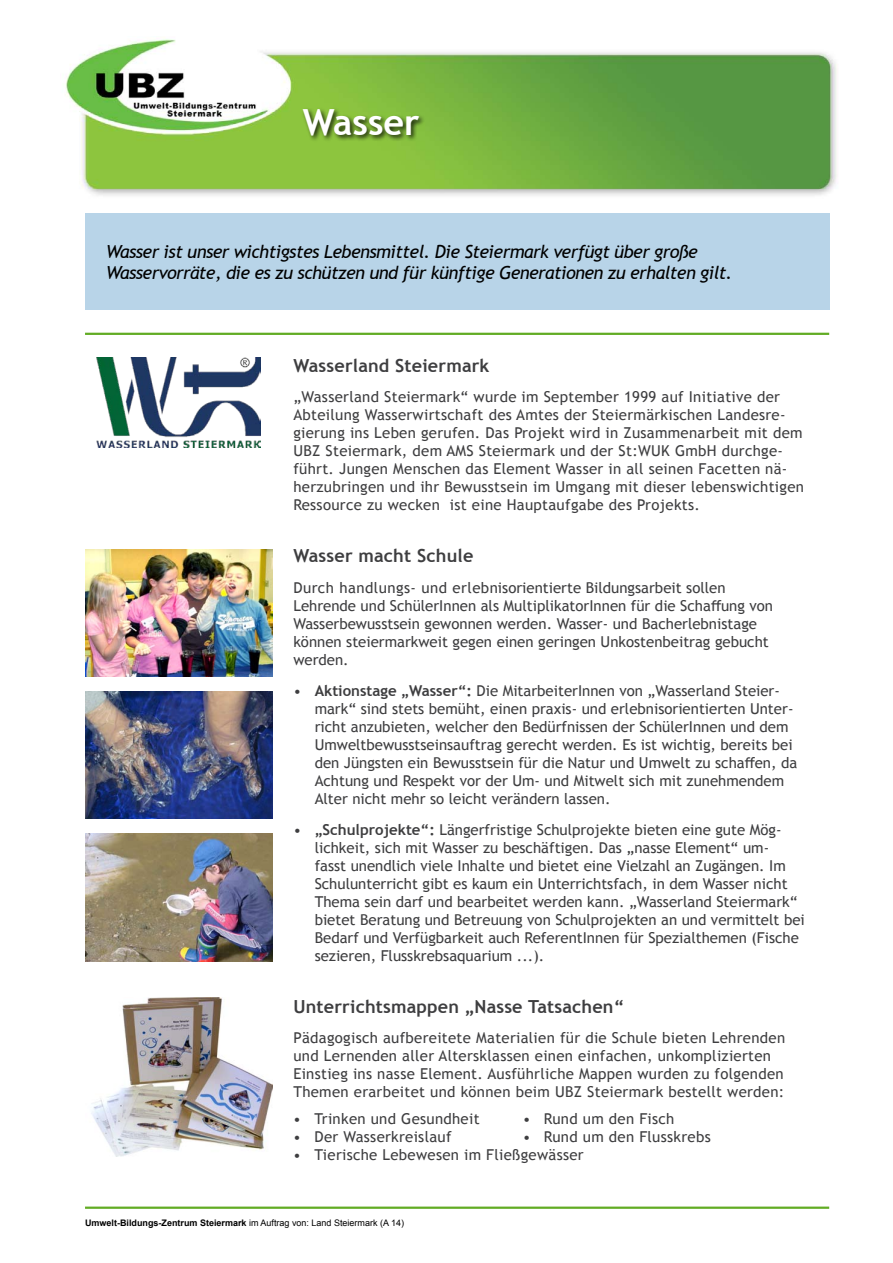
<style>
.page{position:relative;width:893px;height:1263px;background:#fff}
.page>*{position:absolute;margin:0;border:0;box-sizing:border-box;transform-origin:0 0}
.t1{font:700 36px "Trebuchet MS";color:#fff}
.t2{font:italic 18px/21.6px "Trebuchet MS";letter-spacing:-.03em;color:#000}
.t3{font:700 18px "Trebuchet MS";letter-spacing:.01em;color:#3e3e40}
.t4{font:15px/18px "Trebuchet MS";color:#3e3e40}
.t5{font:15px/18px "Trebuchet MS";letter-spacing:.02em;color:#3e3e40}
.t6{font:700 9px "Arial";color:#000}
.s1{font-weight:700}
.s2{font-weight:400}
</style>
<div class="page">
<img style="left:66px;top:39px;width:771px;height:157px">
<div style="left:301px;top:107px;width:572px;height:147px;background:#000;opacity:.75"></div>
<div style="left:85px;top:213px;width:744px;height:97px;background:#b8d4e8"></div>
<hr style="left:85px;top:333px;width:744px;height:2px;background:#62ac24">
<img style="left:85px;top:691px;width:187px;height:128px">
<img style="left:91px;top:998px;width:181px;height:158px">
<hr style="left:85px;top:1206px;width:744px;height:3px;background:#62ac24">
<img style="left:97px;top:357px;width:163px;height:91px">
<img style="left:85px;top:549px;width:187px;height:128px">
<img style="left:85px;top:833px;width:187px;height:128px">
<h1 class="t1" style="left:303px;top:100px;width:118px">Wasser</h1>
<p class="t2" style="left:106px;top:240px;width:628px">Wasser ist unser wichtigstes Lebensmittel. Die Steiermark verfügt über große<br>Wasservorräte, die es zu schützen und für künftige Generationen zu erhalten gilt.</p>
<p class="t3" style="left:293px;top:354px;width:198px">Wasserland Steiermark</p>
<p class="t5" style="left:293px;top:388px;width:512px">„Wasserland Steiermark“ wurde im September 1999 auf Initiative der Abteilung Wasserwirtschaft des Amtes der Steiermärkischen Landesre&shy;gierung ins Leben gerufen. Das Projekt wird in Zusammenarbeit mit dem UBZ Steiermark, dem AMS Steiermark und der St:WUK GmbH durchge&shy;führt. Jungen Menschen das Element Wasser in all seinen Facetten nä&shy;herzubringen und ihr Bewusstsein im Umgang mit dieser lebenswichtigen Ressource zu wecken ist eine Hauptaufgabe des Projekts.</p>
<p class="t3" style="left:293px;top:545px;width:181px">Wasser macht Schule</p>
<p class="t4" style="left:293px;top:579px;width:481px">Durch handlungs- und erlebnisorientierte Bildungsarbeit sollen Lehrende und SchülerInnen als MultiplikatorInnen für die Schaffung von Wasserbewusstsein gewonnen werden. Wasser- und Bacherlebnistage können steiermarkweit gegen einen geringen Unkostenbeitrag gebucht werden.</p>
<p class="t4" style="left:315px;top:681px;width:484px;text-indent:-21px">• <span class="s1">Aktionstage „Wasser“:</span> Die MitarbeiterInnen von „Wasserland Steier&shy;mark“ sind stets bemüht, einen praxis- und erlebnisorientierten Unter&shy;richt anzubieten, welcher den Bedürfnissen der SchülerInnen und dem Umweltbewusstseinsauftrag gerecht werden. Es ist wichtig, bereits bei den Jüngsten ein Bewusstsein für die Natur und Umwelt zu schaffen, da Achtung und Respekt vor der Um- und Mitwelt sich mit zunehmendem Alter nicht mehr so leicht verändern lassen.</p>
<p class="t4" style="left:315px;top:820px;width:492px;text-indent:-21px">• <span class="s1">„Schulprojekte“:</span> Längerfristige Schulprojekte bieten eine gute Mög&shy;lichkeit, sich mit Wasser zu beschäftigen. Das „nasse Element“ um-<br>fasst unendlich viele Inhalte und bietet eine Vielzahl an Zugängen. Im Schulunterricht gibt es kaum ein Unterrichtsfach, in dem Wasser nicht Thema sein darf und bearbeitet werden kann. „Wasserland Steiermark“ bietet Beratung und Betreuung von Schulprojekten an und vermittelt bei Bedarf und Verfügbarkeit auch ReferentInnen für Spezialthemen (Fische sezieren, Flusskrebsaquarium ...).</p>
<p class="t3" style="left:293px;top:995px;width:332px">Unterrichtsmappen „Nasse Tatsachen“</p>
<p class="t5" style="left:293px;top:1029px;width:493px">Pädagogisch aufbereitete Materialien für die Schule bieten Lehrenden und Lernenden aller Altersklassen einen einfachen, unkomplizierten Einstieg ins nasse Element. Ausführliche Mappen wurden zu folgenden Themen erarbeitet und können beim UBZ Steiermark bestellt werden:</p>
<p class="t5" style="left:293px;top:1109px;width:188px">• Trinken und Gesundheit</p>
<p class="t5" style="left:523px;top:1109px;width:153px">• Rund um den Fisch</p>
<p class="t5" style="left:293px;top:1127px;width:160px">• Der Wasserkreislauf</p>
<p class="t5" style="left:523px;top:1127px;width:189px">• Rund um den Flusskrebs</p>
<p class="t5" style="left:293px;top:1145px;width:292px">• Tierische Lebewesen im Fließgewässer</p>
<p class="t6" style="left:85px;top:1217px;width:321px">Umwelt-Bildungs-Zentrum Steiermark <span class="s2">im Auftrag von: Land Steiermark (A 14)</span></p>
</div>
